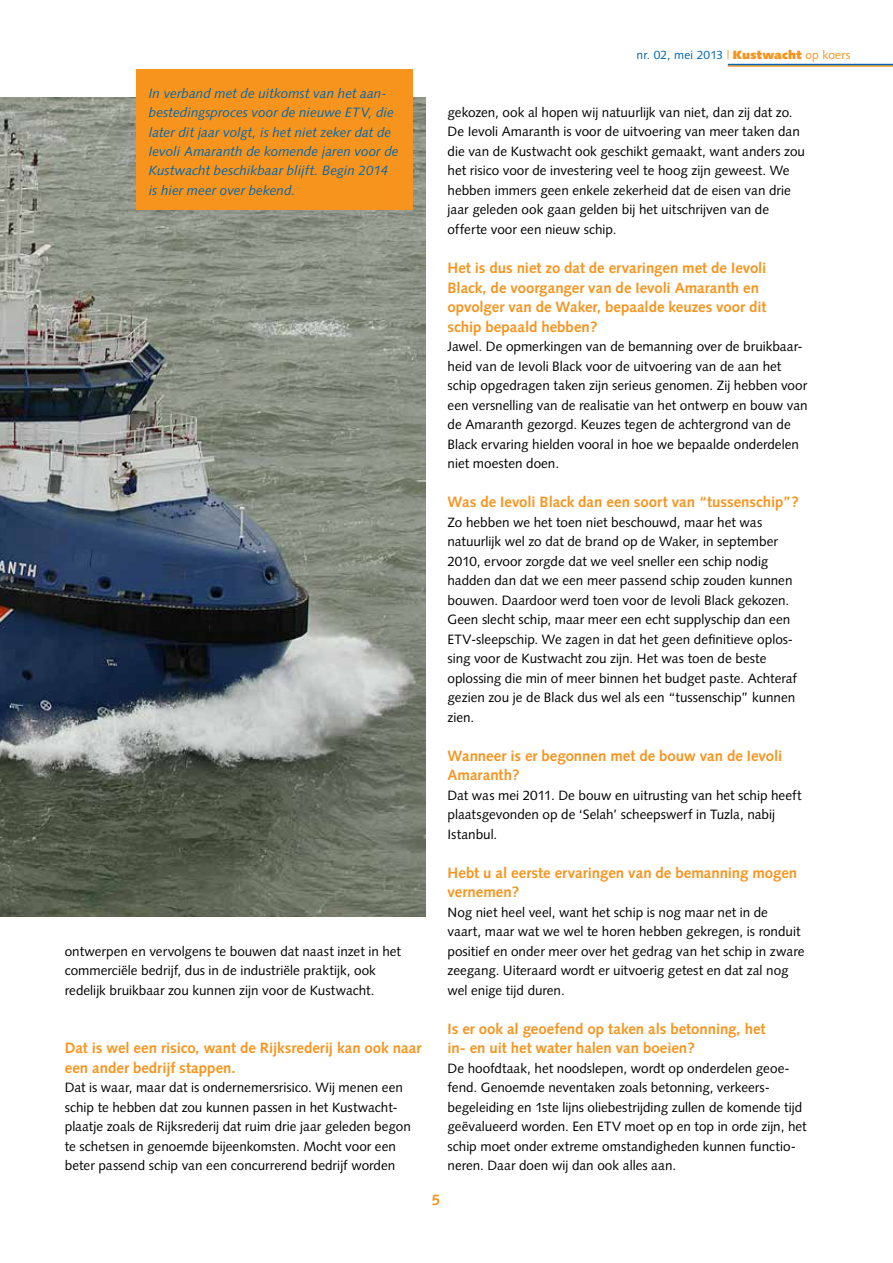
<style>
.page{position:relative;width:893px;height:1263px;background:#fff}
.page>*{position:absolute;margin:0;border:0;box-sizing:border-box;transform-origin:0 0}
.t1{font:700 15px/19.5px "Syntax";color:#f7941e}
.t2{font:13.5px/19.5px "Syntax";color:#000}
.t3{font:italic 13.5px/19.5px "Syntax";color:#0066ad}
.t4{font:12px "Syntax";letter-spacing:.015em;color:#0066ad}
.s1{color:#f7941e}
.s2{font-weight:900;color:#f7941e}
</style>
<div class="page">
<img style="left:0;top:98px;width:425px;height:819px">
<div style="left:136px;top:69px;width:276px;height:140px;background:#f7941e"></div>
<hr style="left:728px;top:65px;width:165px;height:2px;background:#f7941e">
<hr style="left:728px;top:64px;width:165px;height:1px;background:#0066ad">
<p class="t3" style="left:149px;top:83px;width:251px">In verband met de uitkomst van het aan&shy;bestedingsproces voor de nieuwe ETV, die later dit jaar volgt, is het niet zeker dat de Ievoli Amaranth de komende jaren voor de Kustwacht beschikbaar blijft. Begin 2014 is hier meer over bekend.</p>
<p class="t2" style="left:65px;top:941px;width:338px">ontwerpen en vervolgens te bouwen dat naast inzet in het commerciële bedrijf, dus in de industriële praktijk, ook redelijk bruikbaar zou kunnen zijn voor de Kustwacht.</p>
<p class="t1" style="left:65px;top:1038px;width:358px">Dat is wel een risico, want de Rijksrederij kan ook naar een ander bedrijf stappen.</p>
<p class="t2" style="left:65px;top:1078px;width:348px">Dat is waar, maar dat is ondernemersrisico. Wij menen een schip te hebben dat zou kunnen passen in het Kustwacht&shy;plaatje zoals de Rijksrederij dat ruim drie jaar geleden begon te schetsen in genoemde bijeenkomsten. Mocht voor een beter passend schip van een concurrerend bedrijf worden</p>
<p class="t4" style="left:637px;top:47px;width:215px">nr. 02, mei 2013 <span class="s1">|</span> <span class="s2">Kustwacht</span> <span class="s1">op koers</span></p>
<p class="t2" style="left:448px;top:103px;width:359px">gekozen, ook al hopen wij natuurlijk van niet, dan zij dat zo.<br>De Ievoli Amaranth is voor de uitvoering van meer taken dan die van de Kustwacht ook geschikt gemaakt, want anders zou het risico voor de investering veel te hoog zijn geweest. We hebben immers geen enkele zekerheid dat de eisen van drie jaar geleden ook gaan gelden bij het uitschrijven van de offerte voor een nieuw schip.</p>
<p class="t1" style="left:448px;top:258px;width:320px">Het is dus niet zo dat de ervaringen met de Ievoli Black, de voorganger van de Ievoli Amaranth en opvolger van de Waker, bepaalde keuzes voor dit schip bepaald hebben?</p>
<p class="t2" style="left:448px;top:337px;width:362px">Jawel. De opmerkingen van de bemanning over de bruikbaar&shy;heid van de Ievoli Black voor de uitvoering van de aan het schip opgedragen taken zijn serieus genomen. Zij hebben voor een versnelling van de realisatie van het ontwerp en bouw van de Amaranth gezorgd. Keuzes tegen de achtergrond van de Black ervaring hielden vooral in hoe we bepaalde onderdelen niet moesten doen.</p>
<p class="t1" style="left:448px;top:492px;width:353px">Was de Ievoli Black dan een soort van “tussenschip”?</p>
<p class="t2" style="left:448px;top:512px;width:351px">Zo hebben we het toen niet beschouwd, maar het was natuurlijk wel zo dat de brand op de Waker, in september 2010, ervoor zorgde dat we veel sneller een schip nodig hadden dan dat we een meer passend schip zouden kunnen bouwen. Daardoor werd toen voor de Ievoli Black gekozen.<br>Geen slecht schip, maar meer een echt supplyschip dan een ETV-sleepschip. We zagen in dat het geen definitieve oplos&shy;sing voor de Kustwacht zou zijn. Het was toen de beste oplossing die min of meer binnen het budget paste. Achteraf gezien zou je de Black dus wel als een “tussenschip” kunnen zien.</p>
<p class="t1" style="left:448px;top:746px;width:336px">Wanneer is er begonnen met de bouw van de Ievoli<br>Amaranth?</p>
<p class="t2" style="left:448px;top:785px;width:356px">Dat was mei 2011. De bouw en uitrusting van het schip heeft plaatsgevonden op de ‘Selah’ scheepswerf in Tuzla, nabij<br>Istanbul.</p>
<p class="t1" style="left:448px;top:863px;width:351px">Hebt u al eerste ervaringen van de bemanning mogen vernemen?</p>
<p class="t2" style="left:448px;top:902px;width:358px">Nog niet heel veel, want het schip is nog maar net in de vaart, maar wat we wel te horen hebben gekregen, is ronduit positief en onder meer over het gedrag van het schip in zware zeegang. Uiteraard wordt er uitvoerig getest en dat zal nog wel enige tijd duren.</p>
<p class="t1" style="left:448px;top:1019px;width:319px">Is er ook al geoefend op taken als betonning, het in- en uit het water halen van boeien?</p>
<p class="t2" style="left:448px;top:1058px;width:361px">De hoofdtaak, het noodslepen, wordt op onderdelen geoe&shy;fend. Genoemde neventaken zoals betonning, verkeers&shy;begeleiding en 1ste lijns oliebestrijding zullen de komende tijd geëvalueerd worden. Een ETV moet op en top in orde zijn, het schip moet onder extreme omstandigheden kunnen functio&shy;neren. Daar doen wij dan ook alles aan.</p>
<p class="t1" style="left:432px;top:1190px;width:10px">5</p>
</div>
